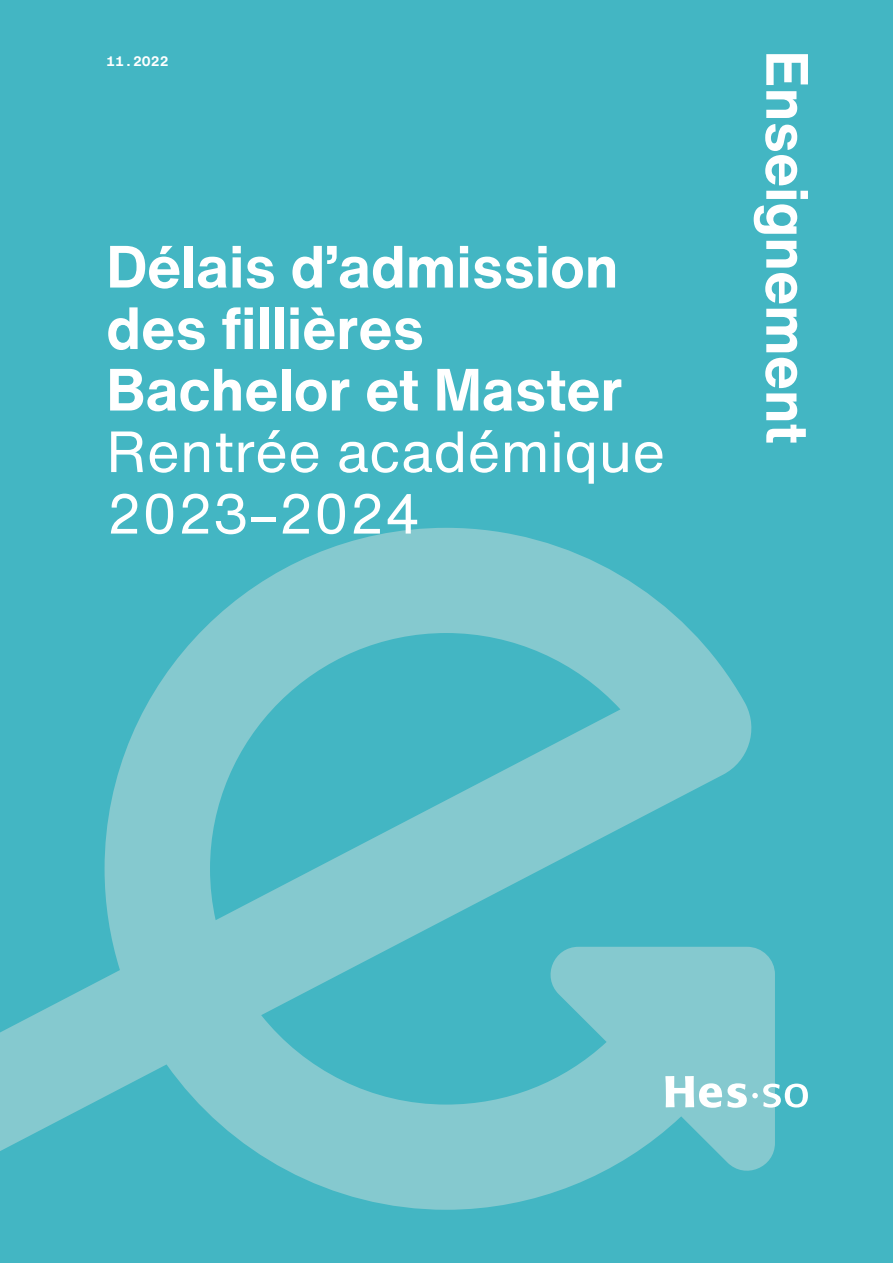
<style>
.page{position:relative;width:893px;height:1263px;background:#43b6c3}
.page>*{position:absolute;margin:0;border:0;box-sizing:border-box;transform-origin:0 0}
.t1{font:700 58.5px/61.5px "Helvetica Now Text";color:#fff}
.t2{font:57px "Helvetica Now Text";color:#fff}
.t3{font:55.5px "Helvetica Now Text";color:#fff}
.t4{font:700 13.5px "Helvetica Now Text";color:#fff}
</style>
<div class="page">
<svg style="left:0;top:528px;width:775px;height:682px"></svg>
<svg style="left:665px;top:1076px;width:143px;height:32px;background:#aadbdf"></svg>
<p class="t4" style="left:106px;top:51px;width:64px">11.2022</p>
<p class="t1" style="left:106px;top:235px;width:518px">Délais d’admission des fillières<br>Bachelor et Master</p>
<p class="t2" style="left:106px;top:409px;width:560px">Rentrée académique</p>
<p class="t3" style="left:106px;top:472px;width:315px">2023–2024</p>
<p class="t1" style="left:819px;top:50px;width:395px;rotate:90deg">Enseignement</p>
</div>
